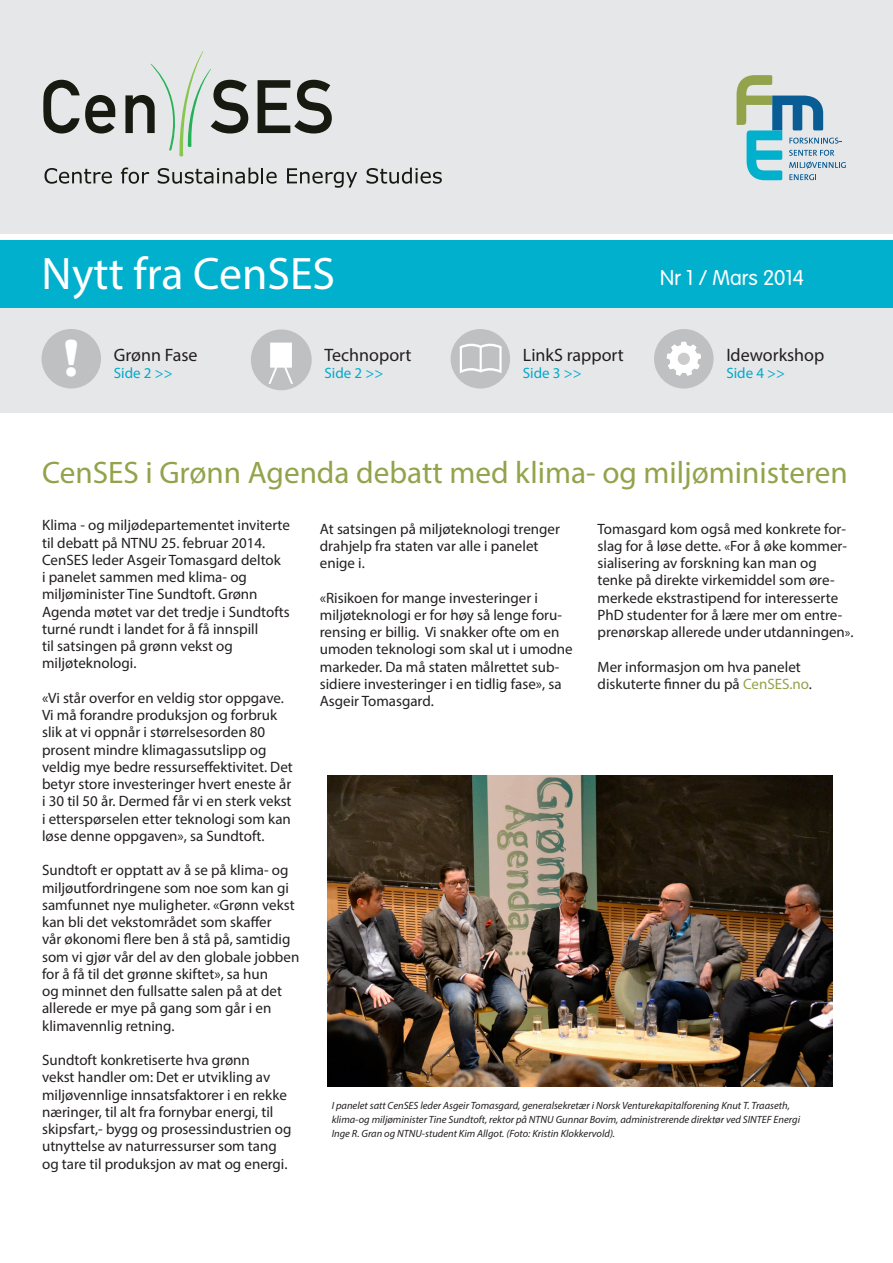
<style>
.page{position:relative;width:893px;height:1263px;background:#fff}
.page>*{position:absolute;margin:0;border:0;box-sizing:border-box;transform-origin:0 0}
.Brødtekst{font:45.75px "Myriad Pro";color:#fff}
.t1{font:700 41.7px "Aachen Std";color:#fff}
.Ingress{font:31.2px "Myriad Pro";color:#92a34b}
.Brødtekst-2{font:300 21px "VAG Rounded Std";color:#fff}
.Brødtekst-3{font:18px "Myriad Pro";color:#231f20}
.Tittelnivå_2_SemiLig{font:15px/17.2px "Myriad Pro";color:#231f20}
.Brødtekst-4{font:15px/17.2px "Myriad Pro";color:#231f20}
.Brødtekst-5{font:15px "Myriad Pro";color:#00a9cc}
.bildetekst{font:italic 10.5px/14.2px "Myriad Pro";color:#231f20}
.s1{font-size:13.5px}
.s2{color:#92a34b}
</style>
<div class="page">
<div style="left:0;top:0;width:893px;height:234px;background:#e6e7e9"></div>
<div style="left:0;top:240px;width:893px;height:69px;background:#00b0cd"></div>
<svg style="left:45px;top:168px;width:67px;height:16px"></svg>
<svg style="left:121px;top:167px;width:28px;height:17px"></svg>
<svg style="left:158px;top:168px;width:119px;height:16px"></svg>
<svg style="left:287px;top:168px;width:70px;height:20px"></svg>
<svg style="left:367px;top:168px;width:75px;height:16px"></svg>
<svg style="left:43px;top:80px;width:72px;height:53px"></svg>
<svg style="left:125px;top:51px;width:123px;height:106px"></svg>
<svg style="left:258px;top:80px;width:74px;height:53px"></svg>
<svg style="left:736px;top:75px;width:110px;height:105px"></svg>
<div style="left:0;top:308px;width:893px;height:104px;background:#e6e7e9"></div>
<div style="left:251px;top:329px;width:61px;height:61px;background:#bfc0c1;border-radius:50%"></div>
<div style="left:42px;top:329px;width:59px;height:59px;background:#bfc0c1;border-radius:50%"></div>
<div style="left:451px;top:329px;width:59px;height:59px;background:#bfc0c1;border-radius:50%"></div>
<svg style="left:460px;top:343px;width:42px;height:30px"></svg>
<svg style="left:268px;top:343px;width:25px;height:41px"></svg>
<svg style="left:654px;top:329px;width:60px;height:59px"></svg>
<div style="left:678px;top:353px;width:12px;height:12px;background:#ccc;border-radius:50%"></div>
<img style="left:327px;top:775px;width:506px;height:312px">
<p class="Brødtekst" style="left:42px;top:245px;width:295px">Nytt fra CenSES</p>
<h2 class="t1" style="left:62px;top:328px;width:20px">!</h2>
<p class="Brødtekst-3" style="left:114px;top:344px;width:85px">Grønn Fase</p>
<p class="Brødtekst-5" style="left:114px;top:364px;width:60px">Side 2 &gt;&gt;</p>
<p class="Brødtekst-3" style="left:324px;top:344px;width:89px">Technoport</p>
<p class="Brødtekst-5" style="left:324px;top:364px;width:60px">Side 2 &gt;&gt;</p>
<p class="Brødtekst-3" style="left:523px;top:344px;width:102px">LinkS rapport</p>
<p class="Brødtekst-5" style="left:523px;top:364px;width:60px">Side 3 &gt;&gt;</p>
<p class="Brødtekst-2" style="left:660px;top:266px;width:145px">Nr 1 / Mars 2014</p>
<p class="Brødtekst-3" style="left:726px;top:344px;width:100px">Ideworkshop</p>
<p class="Brødtekst-5" style="left:726px;top:364px;width:60px">Side 4 &gt;&gt;</p>
<p class="Ingress" style="left:42px;top:453px;width:807px">CenSES i Grønn Agenda debatt med klima- og miljøministeren</p>
<p class="Tittelnivå_2_SemiLig" style="left:42px;top:516px;width:249px">Klima - og miljødepartementet inviterte til debatt på NTNU 25. februar 2014.<br>CenSES leder Asgeir Tomasgard deltok<br>i panelet sammen med klima- og miljøminister Tine Sundtoft. Grønn Agenda møtet var det tredje i Sundtofts turné rundt i landet for å få innspill<br>til satsingen på grønn vekst og miljøteknologi.</p>
<p class="Tittelnivå_2_SemiLig" style="left:42px;top:689px;width:252px">«Vi står overfor en veldig stor oppgave.<br>Vi må forandre produksjon og forbruk slik at vi oppnår i størrelsesorden 80 prosent mindre klimagassutslipp og veldig mye bedre ressurseffektivitet. Det betyr store investeringer hvert eneste år i 30 til 50 år. Dermed får vi en sterk vekst i etterspørselen etter teknologi som kan løse denne oppgaven», sa Sundtoft.</p>
<p class="Tittelnivå_2_SemiLig" style="left:42px;top:861px;width:259px">Sundtoft er opptatt av å se på klima- og miljøutfordringene som noe som kan gi samfunnet nye muligheter. «Grønn vekst kan bli det vekstområdet som skaffer<br>vår økonomi flere ben å stå på, samtidig som vi gjør vår del av den globale jobben for å få til det grønne skiftet», sa hun<br>og minnet den fullsatte salen på at det allerede er mye på gang som går i en klimavennlig retning.</p>
<p class="Tittelnivå_2_SemiLig" style="left:42px;top:1051px;width:251px">Sundtoft konkretiserte hva grønn<br>vekst handler om: Det er utvikling av miljøvennlige innsatsfaktorer i en rekke næringer, til alt fra fornybar energi, til skipsfart,- bygg og prosessindustrien og utnyttelse av naturressurser som tang</p>
<p class="Tittelnivå_2_SemiLig" style="left:42px;top:1155px;width:247px">og tare til produksjon av mat og energi.</p>
<p class="Brødtekst-4" style="left:320px;top:520px;width:242px">At satsingen på miljøteknologi trenger drahjelp fra staten var alle i panelet</p>
<p class="Brødtekst-4" style="left:320px;top:554px;width:47px">enige i.</p>
<p class="Brødtekst-4" style="left:320px;top:589px;width:254px">«Risikoen for mange investeringer i miljøteknologi er for høy så lenge foru&shy;rensing er billig. Vi snakker ofte om en umoden teknologi som skal ut i umodne markeder. Da må staten målrettet sub&shy;sidiere investeringer i en tidlig fase», sa Asgeir Tomasgard.</p>
<p class="Brødtekst-4" style="left:597px;top:520px;width:251px;text-align:justify">Tomasgard kom også med konkrete for&shy;slag for å løse dette. <span class="s1">«</span>For å øke kommer&shy;sialisering av forskning kan man og</p>
<p class="Brødtekst-4" style="left:597px;top:571px;width:258px">tenke på direkte virkemiddel som øre&shy;merkede ekstrastipend for interesserte PhD studenter for å lære mer om entre&shy;prenørskap allerede underutdanningen<span class="s1">»</span>.</p>
<p class="Brødtekst-4" style="left:597px;top:658px;width:205px">Mer informasjon om hva panelet</p>
<p class="Brødtekst-4" style="left:597px;top:675px;width:216px">diskuterte finner du på <span class="s2">CenSES.no</span>.</p>
<p class="bildetekst" style="left:332px;top:1098px;width:470px">I panelet satt CenSES leder Asgeir Tomasgard, generalsekretær i Norsk Venturekapitalforening Knut T. Traaseth, klima-og miljøminister Tine Sundtoft, rektor på NTNU Gunnar Bovim, administrerende direktør ved SINTEF Energi<br>Inge R. Gran og NTNU-student Kim Allgot. (Foto: Kristin Klokkervold).</p>
</div>
